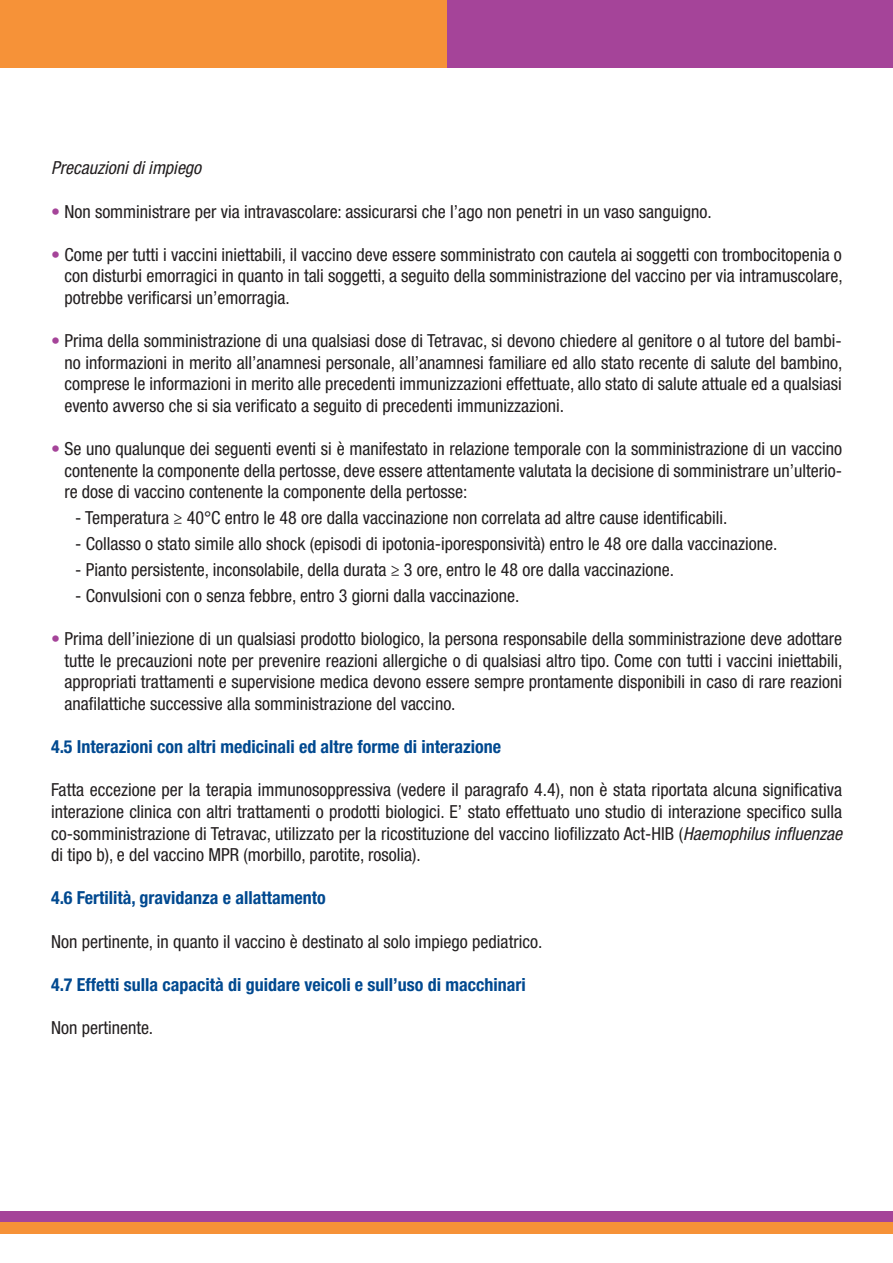
<style>
.page{position:relative;width:893px;height:1263px;background:#fff}
.page>*{position:absolute;margin:0;border:0;box-sizing:border-box;transform-origin:0 0}
.t1{font:condensed 18px/21.6px "Helvetica Neue LT Std";color:#231f20;text-align:justify}
.t2{font:700 condensed 18px "Helvetica Neue LT Std";color:#014990}
.t3{font:italic condensed 18px "Helvetica Neue LT Std";color:#231f20}
.s1{color:#a54499}
.s2{font-style:italic}
</style>
<div class="page">
<div style="left:0;top:0;width:449px;height:68px;background:#f69238"></div>
<div style="left:447px;top:0;width:446px;height:68px;background:#a54499"></div>
<hr style="left:0;top:0;width:1px;height:68px;background:#a54499">
<div style="left:0;top:1212px;width:893px;height:11px;background:#a54499"></div>
<div style="left:0;top:1222px;width:893px;height:11px;background:#f69238"></div>
<p class="t3" style="left:51px;top:158px;width:152px">Precauzioni di impiego</p>
<p class="t1" style="left:51px;top:200px;width:662px"><span class="s1">•</span> Non somministrare per via intravascolare: assicurarsi che l’ago non penetri in un vaso sanguigno.</p>
<p class="t1" style="left:64px;top:244px;width:780px;text-indent:-13px"><span class="s1">•</span> Come per tutti i vaccini iniettabili, il vaccino deve essere somministrato con cautela ai soggetti con trombocitopenia o con disturbi emorragici in quanto in tali soggetti, a seguito della somministrazione del vaccino per via intramuscolare, potrebbe verificarsi un’emorragia.</p>
<p class="t1" style="left:64px;top:330px;width:780px;text-indent:-13px"><span class="s1">•</span> Prima della somministrazione di una qualsiasi dose di Tetravac, si devono chiedere al genitore o al tutore del bambi&shy;no informazioni in merito all’anamnesi personale, all’anamnesi familiare ed allo stato recente di salute del bambino, comprese le informazioni in merito alle precedenti immunizzazioni effettuate, allo stato di salute attuale ed a qualsiasi evento avverso che si sia verificato a seguito di precedenti immunizzazioni.</p>
<p class="t1" style="left:64px;top:438px;width:779px;text-indent:-13px"><span class="s1">•</span> Se uno qualunque dei seguenti eventi si è manifestato in relazione temporale con la somministrazione di un vaccino contenente la componente della pertosse, deve essere attentamente valutata la decisione di somministrare un’ulterio&shy;re dose di vaccino contenente la componente della pertosse:</p>
<p class="t1" style="left:75px;top:507px;width:654px">- Temperatura ≥ 40°C entro le 48 ore dalla vaccinazione non correlata ad altre cause identificabili.</p>
<p class="t1" style="left:75px;top:533px;width:704px">- Collasso o stato simile allo shock (episodi di ipotonia-iporesponsività) entro le 48 ore dalla vaccinazione.</p>
<p class="t1" style="left:75px;top:559px;width:600px">- Pianto persistente, inconsolabile, della durata ≥ 3 ore, entro le 48 ore dalla vaccinazione.</p>
<p class="t1" style="left:75px;top:585px;width:446px">- Convulsioni con o senza febbre, entro 3 giorni dalla vaccinazione.</p>
<p class="t1" style="left:64px;top:628px;width:780px;text-indent:-13px"><span class="s1">•</span> Prima dell’iniezione di un qualsiasi prodotto biologico, la persona responsabile della somministrazione deve adottare tutte le precauzioni note per prevenire reazioni allergiche o di qualsiasi altro tipo. Come con tutti i vaccini iniettabili, appropriati trattamenti e supervisione medica devono essere sempre prontamente disponibili in caso di rare reazioni anafilattiche successive alla somministrazione del vaccino.</p>
<p class="t2" style="left:51px;top:736px;width:452px">4.5 Interazioni con altri medicinali ed altre forme di interazione</p>
<p class="t1" style="left:51px;top:779px;width:792px">Fatta eccezione per la terapia immunosoppressiva (vedere il paragrafo 4.4), non è stata riportata alcuna significativa interazione clinica con altri trattamenti o prodotti biologici. E’ stato effettuato uno studio di interazione specifico sulla co-somministrazione di Tetravac, utilizzato per la ricostituzione del vaccino liofilizzato Act-HIB (<span class="s2">Haemophilus influenzae </span>di tipo b), e del vaccino MPR (morbillo, parotite, rosolia).</p>
<p class="t2" style="left:51px;top:887px;width:276px">4.6 Fertilità, gravidanza e allattamento</p>
<p class="t1" style="left:51px;top:930px;width:493px">Non pertinente, in quanto il vaccino è destinato al solo impiego pediatrico.</p>
<p class="t2" style="left:51px;top:973px;width:476px">4.7 Effetti sulla capacità di guidare veicoli e sull’uso di macchinari</p>
<p class="t1" style="left:51px;top:1017px;width:104px">Non pertinente.</p>
</div>
